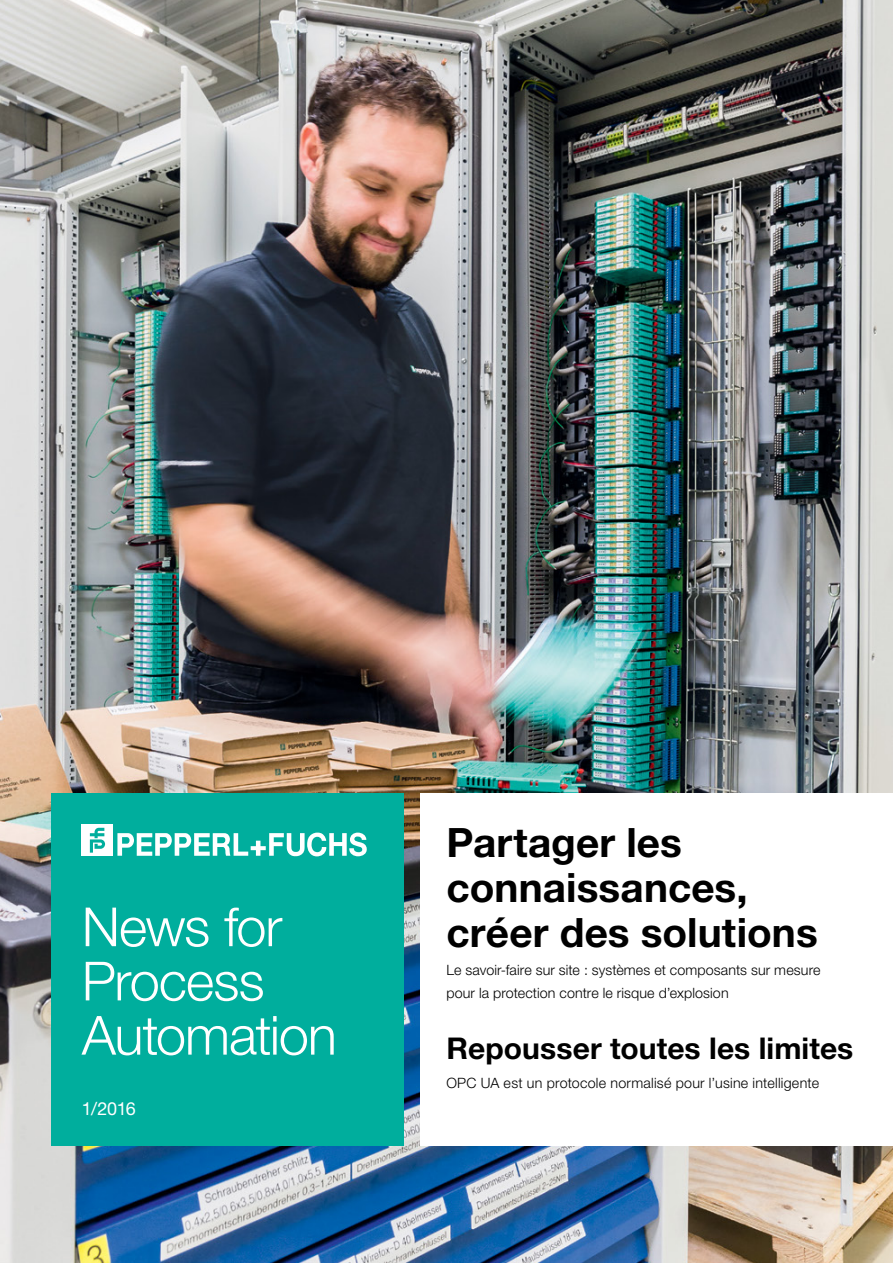
<style>
.page{position:relative;width:893px;height:1263px;background:#fff}
.page>*{position:absolute;margin:0;border:0;box-sizing:border-box;transform-origin:0 0}
.t1{font:300 54px/54.2px "Helvetica Neue LTW1 G";letter-spacing:-.02em;color:#fff}
.t2{font:700 40.5px/45px "Helvetica Neue LTW1 G";letter-spacing:.005em;color:#000}
.t3{font:700 30px "Helvetica Neue LTW1 G";color:#000}
.t4{font:18px "Helvetica Neue LTW1 G";color:#fff}
.t5{font:300 14.25px/22.5px "Helvetica Neue LTW1 G";letter-spacing:.01em;color:#000}
</style>
<div class="page">
<img style="left:0;top:0;width:893px;height:1263px">
<div style="left:51px;top:793px;width:353px;height:353px;background:#00ae9d"></div>
<svg style="left:117px;top:832px;width:250px;height:24px"></svg>
<div style="left:82px;top:825px;width:31px;height:31px;background:#fff"></div>
<svg style="left:90px;top:828px;width:15px;height:25px"></svg>
<div style="left:421px;top:793px;width:472px;height:353px;background:#fff"></div>
<h1 class="t1" style="left:82px;top:900px;width:256px">News for<br>Process<br>Automation</h1>
<p class="t4" style="left:82px;top:1098px;width:56px">1/2016</p>
<h2 class="t2" style="left:446px;top:820px;width:373px">Partager les connaissances, créer des solutions</h2>
<p class="t5" style="left:446px;top:959px;width:376px">Le savoir-faire sur site : systèmes et composants sur mesure pour la protection contre le risque d’explosion</p>
<h3 class="t3" style="left:446px;top:1030px;width:408px">Repousser toutes les limites</h3>
<p class="t5" style="left:446px;top:1071px;width:374px">OPC UA est un protocole normalisé pour l’usine intelligente</p>
</div>
